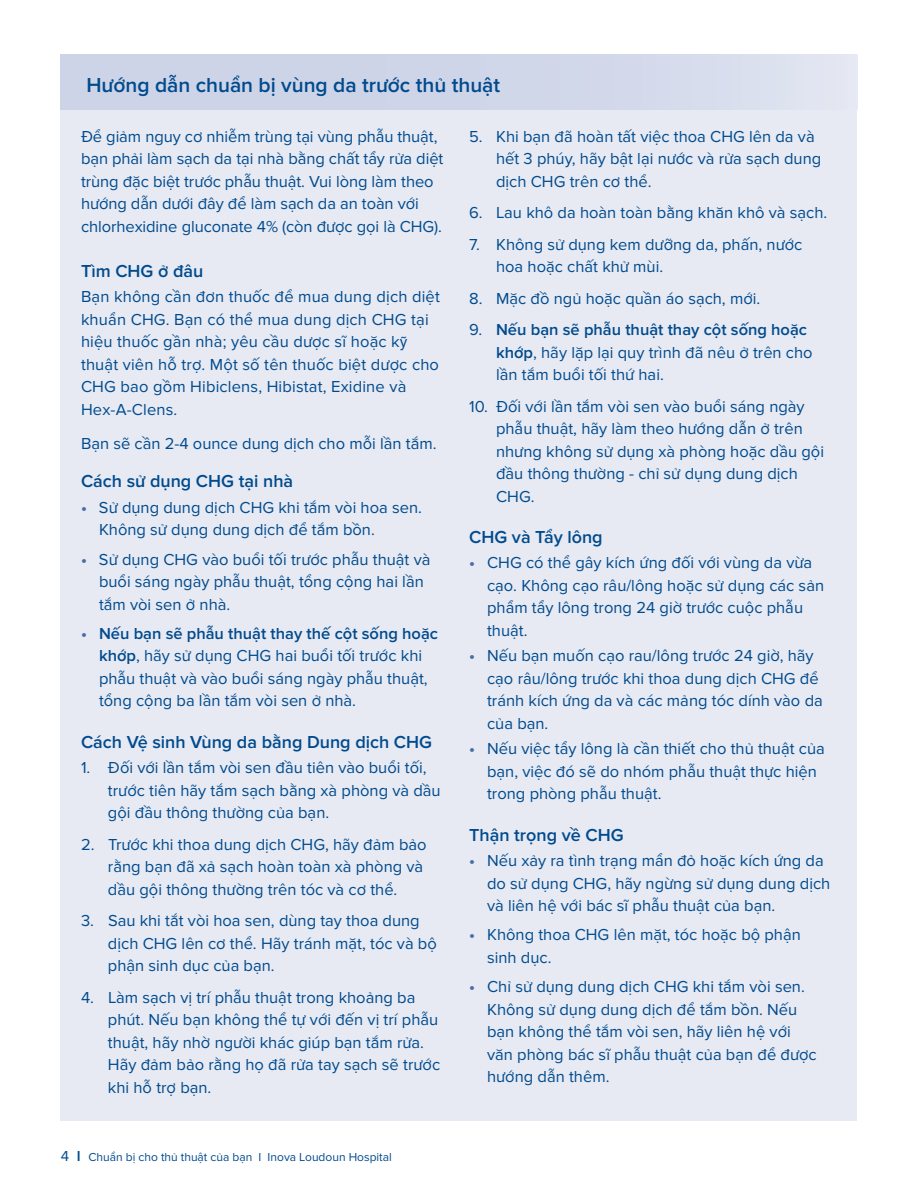
<style>
.page{position:relative;width:918px;height:1188px;background:#fff}
.page>*{position:absolute;margin:0;border:0;box-sizing:border-box;transform-origin:0 0}
.t1{font:600 21px "Proxima Nova";color:#004a8d}
.t2{font:600 18px "Proxima Nova";color:#004a8d}
.t3{font:16.5px/22.5px "Proxima Nova";color:#004a8d}
.t4{font:12px "Proxima Nova";color:#004a8d}
.s1{font-family:"Arial";font-size:15px}
.s2{font-weight:700;color:#476da6}
.s3{font-weight:600}
.s4{font-size:15px}
.s5{font-weight:600;font-size:15px}
</style>
<div class="page">
<div style="left:61px;top:54px;width:796px;height:1066px;background:#e7eaf3"></div>
<div style="left:61px;top:54px;width:796px;height:56px;background:linear-gradient(to right,#c8d0e5,#dce1ef)"></div>
<p class="t1" style="left:86px;top:73px;width:415px">Hướng dẫn chuẩn bị vùng da trước thủ thuật</p>
<p class="t3" style="left:81px;top:125px;width:364px">Để giảm nguy cơ nhiễm trùng tại vùng phẫu thuật, bạn phải làm sạch da tại nhà bằng chất tẩy rửa diệt trùng đặc biệt trước phẫu thuật. Vui lòng làm theo hướng dẫn dưới đây để làm sạch da an toàn với chlorhexidine gluconate 4% (còn được gọi là CHG).</p>
<p class="t2" style="left:81px;top:260px;width:124px">Tìm CHG ở đâu</p>
<p class="t3" style="left:81px;top:286px;width:360px">Bạn không cần đơn thuốc để mua dung dịch diệt khuẩn CHG. Bạn có thể mua dung dịch CHG tại hiệu thuốc gần nhà; yêu cầu dược sĩ hoặc k<span class="s1">ỹ </span>thuật viên hỗ trợ. Một số tên thuốc biệt dược cho CHG bao gồm Hibiclens, Hibistat, Exidine và Hex-A-Clens.</p>
<p class="t3" style="left:81px;top:433px;width:357px">Bạn sẽ cần 2-4 ounce dung dịch cho mỗi lần tắm.</p>
<p class="t2" style="left:81px;top:471px;width:214px">Cách sử dụng CHG tại nhà</p>
<p class="t3" style="left:99px;top:496px;width:325px;text-indent:-18px"><span class="s2">•</span> Sử dụng dung dịch CHG khi tắm vòi hoa sen.<br>Không sử dụng dung dịch để tắm bồn.</p>
<p class="t3" style="left:99px;top:548px;width:333px;text-indent:-18px"><span class="s2">•</span> Sử dụng CHG vào buổi tối trước phẫu thuật và buổi sáng ngày phẫu thuật, tổng cộng hai lần tắm vòi sen ở nhà.</p>
<p class="t3" style="left:99px;top:622px;width:341px;text-indent:-18px"><span class="s2">•</span> <span class="s3">Nếu bạn sẽ phẫu thuật thay thế cột sống hoặc khớp</span>, hãy sử dụng CHG hai buổi tối trước khi phẫu thuật và vào buổi sáng ngày phẫu thuật, tổng cộng ba lần tắm vòi sen ở nhà.</p>
<p class="t2" style="left:81px;top:731px;width:353px">Cách Vệ sinh Vùng da bằng Dung dịch CHG</p>
<p class="t3" style="left:108px;top:757px;width:334px;text-indent:-27px">1. Đối với lần tắm vòi sen đầu tiên vào buổi tối, trước tiên hãy tắm sạch bằng xà phòng và dầu gội đầu thông thường của bạn.</p>
<p class="t3" style="left:108px;top:833px;width:320px;text-indent:-27px">2. Trước khi thoa dung dịch CHG, hãy đảm bảo rằng bạn đã xả sạch hoàn toàn xà phòng và dầu gội thông thường trên tóc và cơ thể.</p>
<p class="t3" style="left:108px;top:910px;width:330px;text-indent:-27px">3. Sau khi tắt vòi hoa sen, dùng tay thoa dung dịch CHG lên cơ thể. Hãy tránh mặt, tóc và bộ phận sinh dục của bạn.</p>
<p class="t3" style="left:108px;top:986px;width:334px;text-indent:-27px">4. Làm sạch vị trí phẫu thuật trong khoảng ba phút. Nếu bạn không thể tự với đến vị trí phẫu thuật, hãy nhờ người khác giúp bạn tắm rửa.<br>Hãy đảm bảo rằng họ đã rửa tay sạch sẽ trước khi hỗ trợ bạn.</p>
<p class="t4" style="left:61px;top:1150px;width:333px"><span class="s4">4</span> <span class="s5">I</span> Chuẩn bị cho thủ thuật của bạn I Inova Loudoun Hospital</p>
<p class="t3" style="left:496px;top:125px;width:327px;text-indent:-27px">5. Khi bạn đã hoàn tất việc thoa CHG lên da và hết 3 phúy, hãy bật lại nước và rửa sạch dung dịch CHG trên cơ thể.</p>
<p class="t3" style="left:469px;top:202px;width:360px">6. Lau khô da hoàn toàn bằng khăn khô và sạch.</p>
<p class="t3" style="left:496px;top:233px;width:308px;text-indent:-27px">7. Không sử dụng kem dưỡng da, phấn, nước hoa hoặc chất khử mùi.</p>
<p class="t3" style="left:469px;top:287px;width:293px">8. Mặc đồ ngủ hoặc quần áo sạch, mới.</p>
<p class="t3" style="left:496px;top:319px;width:318px;text-indent:-27px">9. <span class="s3">Nếu bạn sẽ phẫu thuật thay cột sống hoặc khớp</span>, hãy lặp lại quy trình đã nêu ở trên cho lần tắm buổi tối thứ hai.</p>
<p class="t3" style="left:496px;top:395px;width:329px;text-indent:-27px">10. Đối với lần tắm vòi sen vào buổi sáng ngày phẫu thuật, hãy làm theo hướng dẫn ở trên nhưng không sử dụng xà phòng hoặc dầu gội đầu thông thường - chỉ sử dụng dung dịch<br>CHG.</p>
<p class="t2" style="left:469px;top:526px;width:135px">CHG và Tẩy lông</p>
<p class="t3" style="left:487px;top:552px;width:338px;text-indent:-18px"><span class="s2">•</span> CHG có thể gây kích ứng đối với vùng da vừa cạo. Không cạo râu/lông hoặc sử dụng các sản phẩm tẩy lông trong 24 giờ trước cuộc phẫu thuật.</p>
<p class="t3" style="left:487px;top:645px;width:337px;text-indent:-18px"><span class="s2">•</span> Nếu bạn muốn cạo rau/lông trước 24 giờ, hãy cạo râu/lông trước khi thoa dung dịch CHG để tránh kích ứng da và các mảng tóc dính vào da của bạn.</p>
<p class="t3" style="left:487px;top:738px;width:339px;text-indent:-18px"><span class="s2">•</span> Nếu việc tẩy lông là cần thiết cho thủ thuật của bạn, việc đó sẽ do nhóm phẫu thuật thực hiện trong phòng phẫu thuật.</p>
<p class="t2" style="left:469px;top:824px;width:156px">Thận trọng về CHG</p>
<p class="t3" style="left:487px;top:850px;width:345px;text-indent:-18px"><span class="s2">•</span> Nếu xảy ra tình trạng mẩn đỏ hoặc kích ứng da do sử dụng CHG, hãy ngừng sử dụng dung dịch và liên hệ với bác sĩ phẫu thuật của bạn.</p>
<p class="t3" style="left:487px;top:924px;width:315px;text-indent:-18px"><span class="s2">•</span> Không thoa CHG lên mặt, tóc hoặc bộ phận sinh dục.</p>
<p class="t3" style="left:487px;top:976px;width:331px;text-indent:-18px"><span class="s2">•</span> Chỉ sử dụng dung dịch CHG khi tắm vòi sen.<br>Không sử dụng dung dịch để tắm bồn. Nếu bạn không thể tắm vòi sen, hãy liên hệ với văn phòng bác sĩ phẫu thuật của bạn để được hướng dẫn thêm.</p>
</div>
